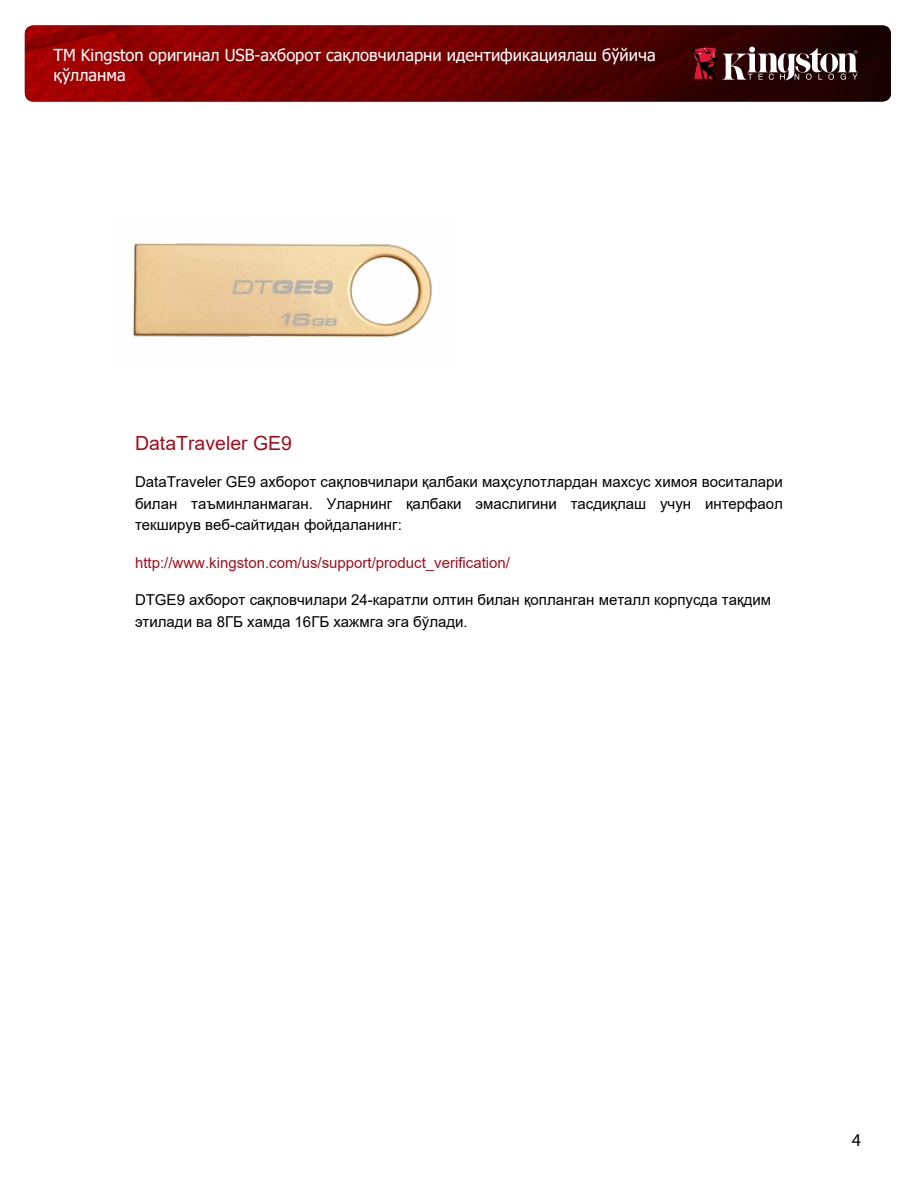
<style>
.page{position:relative;width:918px;height:1188px;background:#fff}
.page>*{position:absolute;margin:0;border:0;box-sizing:border-box;transform-origin:0 0}
.t1{font:19.5px "Arial";color:#a70c1b}
.t2{font:18px "Myriad Pro";color:#000}
.t3{font:16.5px/19.8px "Tahoma";color:#fff}
.t4{font:15px/21.8px "Arial";color:#000;text-align:justify}
.t5{font:15px "Arial";color:#a70c1b}
</style>
<div class="page">
<img style="left:25px;top:26px;width:866px;height:76px">
<svg style="left:693px;top:47px;width:165px;height:33px"></svg>
<img style="left:133px;top:243px;width:299px;height:95px">
<p class="t3" style="left:53px;top:46px;width:604px">TM Kingston оригинал USB-ахборот сақловчиларни идентификациялаш бўйича қўлланма</p>
<h1 class="t1" style="left:135px;top:430px;width:159px">DataTraveler GE9</h1>
<p class="t4" style="left:135px;top:471px;width:650px">DataTraveler GE9 ахборот сақловчилари қалбаки маҳсулотлардан махсус химоя воситалари билан таъминланмаган. Уларнинг қалбаки эмаслигини тасдиқлаш учун интерфаол текширув веб-сайтидан фойдаланинг:</p>
<p class="t5" style="left:135px;top:552px;width:377px">http://www.kingston.com/us/support/product_verification/</p>
<p class="t4" style="left:135px;top:589px;width:638px">DTGE9 ахборот сақловчилари 24-каратли олтин билан қопланган металл корпусда тақдим этилади ва 8ГБ хамда 16ГБ хажмга эга бўлади.</p>
<p class="t2" style="left:852px;top:1129px;width:11px">4</p>
</div>
